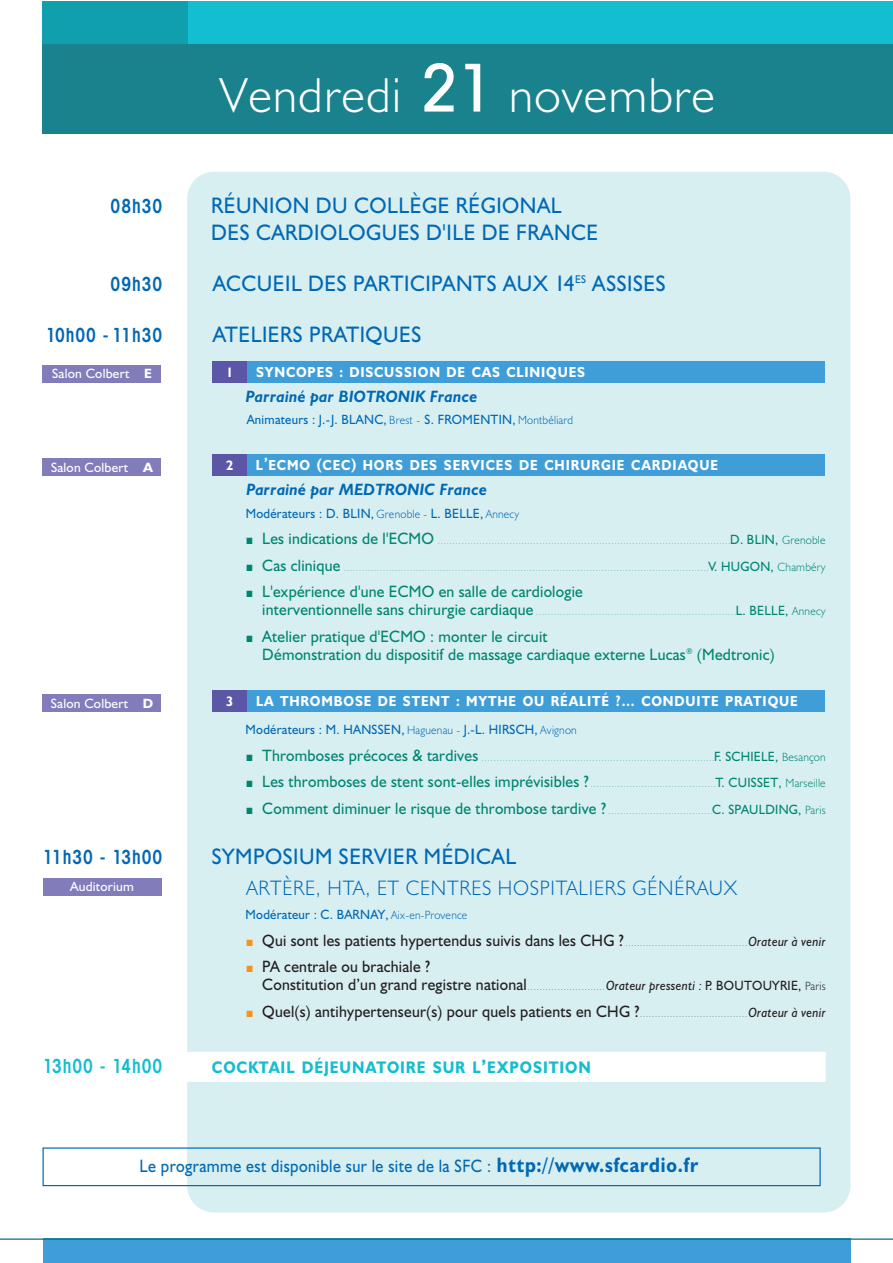
<style>
.page{position:relative;width:893px;height:1263px;background:#fff}
.page>*{position:absolute;margin:0;border:0;box-sizing:border-box;transform-origin:0 0}
.t1{font:300 49.5px "Humanist 521 BT";letter-spacing:.025em;color:#fff}
.t2{font:22.5px/27px "Humanist 521 BT";letter-spacing:.025em;color:#0068b5;scale:.95 1}
.t3{font:300 21px "Humanist 521 BT";letter-spacing:.04em;color:#0068b5;scale:.95 1}
.t4{font:600 condensed 19.5px "Avant Garde";letter-spacing:.055em;color:#0068b5;scale:.9 1}
.t5{font:600 condensed 19.5px "Avant Garde";letter-spacing:.055em;color:#12becf;scale:.9 1}
.t6{font:18px "Humanist 521 BT";letter-spacing:.025em;color:#0068b5;scale:.9 1}
.t7{font:700 16.8px "Humanist 521 BT";letter-spacing:.06em;color:#12becf;scale:.9 1}
.t8{font:16.5px/18px "Humanist 521 BT";letter-spacing:.015em;color:#008570;scale:.95 1}
.t9{font:16.5px/18px "Humanist 521 BT";letter-spacing:.015em;color:#231f20;scale:.95 1}
.t10{font:italic 700 16.5px "Humanist 521 BT";letter-spacing:.015em;color:#0068b5;scale:.95 1}
.t11{font:700 14.7px "Humanist 521 BT";letter-spacing:.065em;color:#fff;scale:.9 1}
.t12{font:700 13.8px "Humanist 521 BT";color:#fff;scale:.95 1}
.t13{font:13.5px "Humanist 521 BT";letter-spacing:.02em;color:#0068b5;scale:.95 1}
.t14{font:13.5px "Humanist 521 BT";letter-spacing:.02em;color:#008570;scale:.95 1}
.t15{font:italic 13.5px "Humanist 521 BT";letter-spacing:.015em;color:#231f20;scale:.95 1}
.t16{font:13.5px "Humanist 521 BT";letter-spacing:.015em;color:#fff}
.t17{font:300 12px "Humanist 521 BT";letter-spacing:.02em;color:#008570;scale:.95 1}
.t18{font:6px "Humanist 521 BT";color:#008570;scale:.9 1}
.t19{font:6px "Humanist 521 BT";color:#231f20;scale:.9 1}
.s1{font-family:"Avant Garde";font-weight:500;font-stretch:condensed;font-size:66px}
.s2{font-weight:700}
.s3{font-size:15px}
.s4{font-weight:300;font-size:12px}
.s5{font-weight:400;font-size:13.5px}
.s6{color:#f7931d}
.s7{font-style:normal}
.s8{font-weight:300;font-style:normal;font-size:12px}
.s9{font-size:19.5px}
.s10{font-weight:700;font-size:21px}
</style>
<div class="page">
<div style="left:187px;top:172px;width:663px;height:1040px;background:#d8eff2;border-radius:27px"></div>
<div style="left:128px;top:1px;width:765px;height:43px;background:#12becf"></div>
<div style="left:43px;top:1px;width:145px;height:43px;background:#0f9fad"></div>
<div style="left:43px;top:44px;width:850px;height:89px;background:#1a828d"></div>
<div style="left:43px;top:1239px;width:807px;height:24px;background:#3f9ed8"></div>
<hr style="left:0;top:1238px;width:893px;height:2px;background:#036785">
<div style="left:43px;top:1147px;width:778px;height:39px;border:1px solid #0068b5"></div>
<div style="left:184px;top:1052px;width:642px;height:30px;background:#fff"></div>
<div style="left:43px;top:878px;width:118px;height:17px;background:#837cbb"></div>
<div style="left:247px;top:690px;width:578px;height:22px;background:#3f9ed8"></div>
<div style="left:213px;top:690px;width:34px;height:22px;background:#5b57a6"></div>
<div style="left:43px;top:695px;width:118px;height:17px;background:#837cbb"></div>
<div style="left:247px;top:455px;width:578px;height:21px;background:#3f9ed8"></div>
<div style="left:213px;top:455px;width:34px;height:21px;background:#5b57a6"></div>
<div style="left:43px;top:459px;width:118px;height:17px;background:#837cbb"></div>
<div style="left:247px;top:361px;width:578px;height:21px;background:#3f9ed8"></div>
<div style="left:213px;top:361px;width:34px;height:21px;background:#5b57a6"></div>
<div style="left:43px;top:365px;width:118px;height:17px;background:#837cbb"></div>
<h1 class="t1" style="left:220px;top:76px;width:497px">Vendredi <span class="s1">21</span> novembre</h1>
<h3 class="t4" style="left:111px;top:199px;width:59px">08h30</h3>
<h2 class="t2" style="left:211px;top:194px;width:409px">RÉUNION DU COLLÈGE RÉGIONAL<br>DES CARDIOLOGUES D'ILE DE FRANCE</h2>
<h3 class="t4" style="left:111px;top:277px;width:59px">09h30</h3>
<h2 class="t2" style="left:213px;top:272px;width:478px">ACCUEIL DES PARTICIPANTS AUX 14<sup>ES</sup> ASSISES</h2>
<h3 class="t4" style="left:46px;top:328px;width:130px">10h00 - 11h30</h3>
<h2 class="t2" style="left:213px;top:323px;width:221px">ATELIERS PRATIQUES</h2>
<h3 class="t16" style="left:52px;top:368px;width:101px">Salon Colbert <span class="s2">E</span></h3>
<h3 class="t12" style="left:226px;top:367px;width:9px">1</h3>
<h3 class="t11" style="left:256px;top:367px;width:367px">SYNCOPES <span class="s3">:</span> DISCUSSION DE CAS CLINIQUES</h3>
<h3 class="t10" style="left:246px;top:390px;width:245px">Parrainé par BIOTRONIK France</h3>
<h3 class="t13" style="left:247px;top:414px;width:345px">Animateurs : J.-J. BLANC, <span class="s4">Brest -</span> S. FROMENTIN, <span class="s4">Montbéliard</span></h3>
<h3 class="t16" style="left:51px;top:462px;width:103px">Salon Colbert <span class="s2">A</span></h3>
<h3 class="t12" style="left:226px;top:460px;width:9px">2</h3>
<h3 class="t11" style="left:256px;top:460px;width:515px">L<sup>’</sup>ECMO <span class="s3">(</span>CEC<span class="s3">)</span> HORS DES SERVICES DE CHIRURGIE CARDIAQUE</h3>
<h3 class="t10" style="left:246px;top:484px;width:255px">Parrainé par MEDTRONIC France</h3>
<h3 class="t13" style="left:246px;top:508px;width:289px">Modérateurs : D. BLIN, <span class="s4">Grenoble -</span> L. BELLE, <span class="s4">Annecy</span></h3>
<h3 class="t8" style="left:246px;top:531px;width:199px">■ Les indications de l'ECMO</h3>
<p class="t18" style="left:438px;top:540px;width:326px">. . . . . . . . . . . . . . . . . . . . . . . . . . . . . . . . . . . . . . . . . . . . . . . . . . . . . . . . . . . . . . . . . . . . . . . . . . . . . . . . . . . . . . . . . . . . . . . . . .</p>
<h3 class="t17" style="left:730px;top:536px;width:102px"><span class="s5">D. BLIN,</span> Grenoble</h3>
<h3 class="t8" style="left:246px;top:558px;width:101px">■ Cas clinique</h3>
<p class="t18" style="left:345px;top:566px;width:406px">. . . . . . . . . . . . . . . . . . . . . . . . . . . . . . . . . . . . . . . . . . . . . . . . . . . . . . . . . . . . . . . . . . . . . . . . . . . . . . . . . . . . . . . . . . . . . . . . . . . . . . . . . . . . . . . . . . . . . . . . . .</p>
<h3 class="t14" style="left:709px;top:561px;width:125px">V. HUGON, <span class="s4">Chambéry</span></h3>
<h3 class="t8" style="left:262px;top:584px;width:339px;text-indent:-16px">■ L'expérience d'une ECMO en salle de cardiologie interventionnelle sans chirurgie cardiaque</h3>
<p class="t18" style="left:537px;top:611px;width:223px">. . . . . . . . . . . . . . . . . . . . . . . . . . . . . . . . . . . . . . . . . . . . . . . . . . . . . . . . . . . . . . . . . . .</p>
<h3 class="t14" style="left:736px;top:606px;width:96px">L. BELLE, <span class="s4">Annecy</span></h3>
<h3 class="t8" style="left:262px;top:629px;width:541px;text-indent:-16px">■ Atelier pratique d'ECMO : monter le circuit<br>Démonstration du dispositif de massage cardiaque externe Lucas<sup>®</sup> (Medtronic)</h3>
<h3 class="t16" style="left:51px;top:698px;width:104px">Salon Colbert <span class="s2">D</span></h3>
<h3 class="t12" style="left:226px;top:696px;width:9px">3</h3>
<h3 class="t11" style="left:256px;top:695px;width:603px">LA THROMBOSE DE STENT <span class="s3">:</span> MYTHE OU RÉALITÉ <span class="s3">?…</span> CONDUITE PRATIQUE</h3>
<h3 class="t13" style="left:246px;top:724px;width:350px">Modérateurs : M. HANSSEN, <span class="s4">Haguenau -</span> J.-L. HIRSCH, <span class="s4">Avignon</span></h3>
<h3 class="t8" style="left:246px;top:748px;width:246px">■ Thromboses précoces &amp; tardives</h3>
<p class="t18" style="left:482px;top:756px;width:259px">. . . . . . . . . . . . . . . . . . . . . . . . . . . . . . . . . . . . . . . . . . . . . . . . . . . . . . . . . . . . . . . . . . . . . . . . . . . . . .</p>
<h3 class="t14" style="left:714px;top:751px;width:119px">F. SCHIELE, <span class="s4">Besançon</span></h3>
<h3 class="t8" style="left:246px;top:774px;width:362px">■ Les thromboses de stent sont-elles imprévisibles ?</h3>
<p class="t18" style="left:591px;top:783px;width:139px">. . . . . . . . . . . . . . . . . . . . . . . . . . . . . . . . . . . . . . . . . .</p>
<h3 class="t14" style="left:715px;top:778px;width:117px">T. CUISSET, <span class="s4">Marseille</span></h3>
<h3 class="t8" style="left:246px;top:801px;width:380px">■ Comment diminuer le risque de thrombose tardive ?</h3>
<p class="t18" style="left:609px;top:809px;width:116px">. . . . . . . . . . . . . . . . . . . . . . . . . . . . . . . . . . .</p>
<h3 class="t14" style="left:712px;top:804px;width:121px">C. SPAULDING, <span class="s4">Paris</span></h3>
<h3 class="t4" style="left:43px;top:850px;width:134px">11h30 - 13h00</h3>
<h2 class="t2" style="left:212px;top:845px;width:322px">SYMPOSIUM SERVIER MÉDICAL</h2>
<h3 class="t3" style="left:246px;top:880px;width:518px">ARTÈRE, HTA, ET CENTRES HOSPITALIERS GÉNÉRAUX</h3>
<h3 class="t13" style="left:246px;top:909px;width:235px">Modérateur : C. BARNAY, <span class="s4">Aix-en-Provence</span></h3>
<h3 class="t9" style="left:246px;top:933px;width:399px"><span class="s6">■</span> Qui sont les patients hypertendus suivis dans les CHG ?</h3>
<p class="t19" style="left:626px;top:941px;width:136px">. . . . . . . . . . . . . . . . . . . . . . . . . . . . . . . . . . . . . . . . .</p>
<h3 class="t15" style="left:748px;top:936px;width:83px">Orateur à venir</h3>
<h3 class="t9" style="left:262px;top:959px;width:280px;text-indent:-16px"><span class="s6">■</span> PA centrale ou brachiale ?<br>Constitution d’un grand registre national</h3>
<h3 class="t16" style="left:70px;top:881px;width:65px">Auditorium</h3>
<p class="t19" style="left:528px;top:986px;width:86px">. . . . . . . . . . . . . . . . . . . . . . . . . .</p>
<h3 class="t15" style="left:606px;top:981px;width:233px">Orateur pressenti : <span class="s7">P. BOUTOUYRIE,</span> <span class="s8">Paris</span></h3>
<h3 class="t9" style="left:246px;top:1004px;width:415px"><span class="s6">■</span> Quel(s) antihypertenseur(s) pour quels patients en CHG ?</h3>
<p class="t19" style="left:641px;top:1012px;width:120px">. . . . . . . . . . . . . . . . . . . . . . . . . . . . . . . . . . . .</p>
<h3 class="t15" style="left:748px;top:1007px;width:83px">Orateur à venir</h3>
<h3 class="t5" style="left:43px;top:1058px;width:134px">13h00 - 14h00</h3>
<h3 class="t7" style="left:212px;top:1061px;width:422px">COCKTAIL DÉJEUNATOIRE SUR L<span class="s9">’</span>EXPOSITION</h3>
<h3 class="t6" style="left:140px;top:1159px;width:622px">Le programme est disponible sur le site de la SFC : <span class="s10">http://www.sfcardio.fr</span></h3>
</div>
